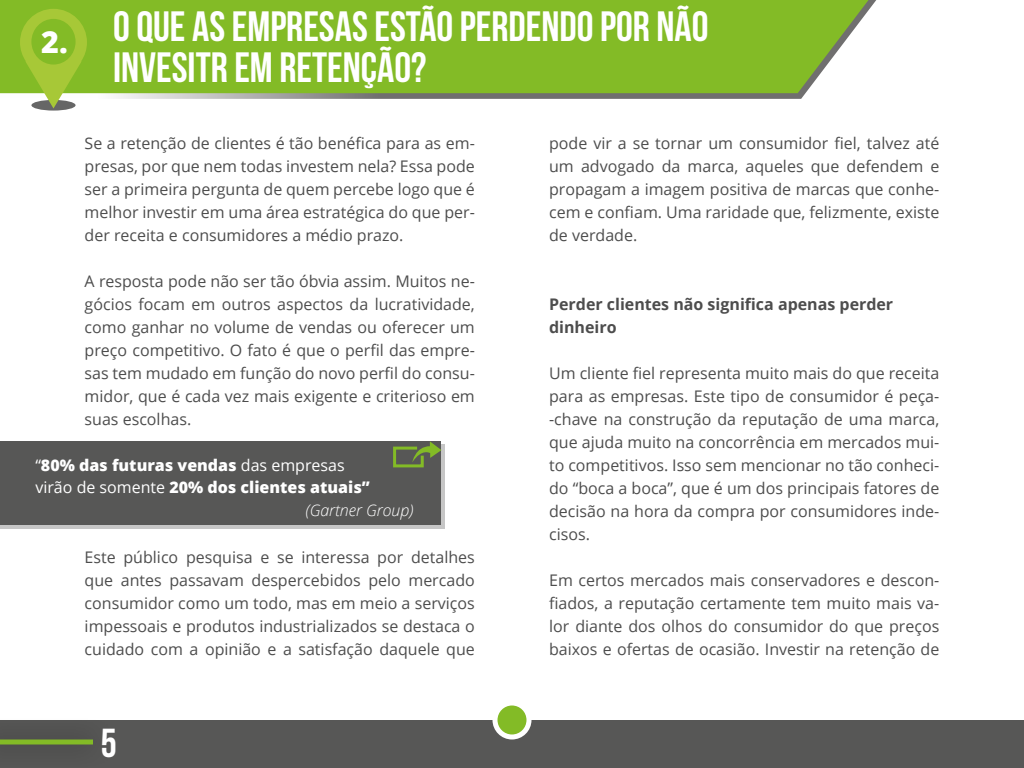
<style>
.page{position:relative;width:1024px;height:768px;background:#fff}
.page>*{position:absolute;margin:0;border:0;box-sizing:border-box;transform-origin:0 0}
.t1{font:42.4px/41px "Bebas Neue";color:#fff}
.t2{font:40.5px "Bebas Neue";color:#fff}
.t3{font:800 30.4px "Open Sans";color:#fff}
.t4{font:16px/23px "Open Sans";color:#4d4d4d;text-align:justify}
.t5{font:800 16px/22px "Open Sans";color:#fff}
.t6{font:700 16px/23px "Open Sans";color:#4d4d4d}
.t7{font:italic 300 16px "Open Sans";color:#fff}
.s1{font-weight:400}
</style>
<div class="page">
<svg style="left:0;top:0;width:876px;height:99px"></svg>
<div style="left:0;top:0;width:869px;height:93px;background:#83bb26"></div>
<div style="left:0;top:720px;width:1024px;height:48px;background:#575756"></div>
<svg style="left:495px;top:703px;width:34px;height:34px"></svg>
<div style="left:492px;top:700px;width:40px;height:40px;border:5px solid #fff;border-radius:50%"></div>
<div style="left:0;top:716px;width:114px;height:52px;background:#000;opacity:.51"></div>
<hr style="left:0;top:740px;width:93px;height:4px;background:#83bb26">
<svg style="left:31px;top:100px;width:45px;height:11px"></svg>
<svg style="left:20px;top:9px;width:67px;height:99px;background:#a3c54c"></svg>
<div style="left:31px;top:19px;width:45px;height:46px;background:#83bb26;border-radius:50%"></div>
<div style="left:0;top:445px;width:445px;height:84px;background:#c6c6c6"></div>
<div style="left:0;top:441px;width:441px;height:84px;background:#575756"></div>
<svg style="left:393px;top:441px;width:48px;height:27px"></svg>
<h3 class="t3" style="left:41px;top:19px;width:28px">2.</h3>
<h1 class="t1" style="left:113px;top:6px;width:597px">O QUE AS EMPRESAS ESTÃO PERDENDO POR NÃO<br>INVESITR EM RETENÇÃO?</h1>
<p class="t4" style="left:85px;top:131px;width:392px">Se a retenção de clientes é tão benéfica para as em&shy;presas, por que nem todas investem nela? Essa pode ser a primeira pergunta de quem percebe logo que é melhor investir em uma área estratégica do que per&shy;der receita e consumidores a médio prazo.</p>
<p class="t4" style="left:85px;top:269px;width:392px">A resposta pode não ser tão óbvia assim. Muitos ne&shy;gócios focam em outros aspectos da lucratividade, como ganhar no volume de vendas ou oferecer um preço competitivo. O fato é que o perfil das empre&shy;sas tem mudado em função do novo perfil do consu&shy;midor, que é cada vez mais exigente e criterioso em suas escolhas.</p>
<p class="t5" style="left:35px;top:453px;width:336px"><span class="s1">“</span>80% das futuras vendas <span class="s1">das empresas virão de somente</span> 20% dos clientes atuais”</p>
<p class="t7" style="left:306px;top:499px;width:110px">(Gartner Group)</p>
<p class="t4" style="left:85px;top:545px;width:392px">Este público pesquisa e se interessa por detalhes que antes passavam despercebidos pelo mercado consumidor como um todo, mas em meio a serviços impessoais e produtos industrializados se destaca o cuidado com a opinião e a satisfação daquele que</p>
<h2 class="t2" style="left:101px;top:721px;width:18px">5</h2>
<p class="t4" style="left:549px;top:131px;width:392px">pode vir a se tornar um consumidor fiel, talvez até um advogado da marca, aqueles que defendem e propagam a imagem positiva de marcas que conhe&shy;cem e confiam. Uma raridade que, felizmente, existe de verdade.</p>
<p class="t6" style="left:549px;top:292px;width:346px">Perder clientes não significa apenas perder dinheiro</p>
<p class="t4" style="left:549px;top:361px;width:392px">Um cliente fiel representa muito mais do que receita para as empresas. Este tipo de consumidor é peça--chave na construção da reputação de uma marca, que ajuda muito na concorrência em mercados mui&shy;to competitivos. Isso sem mencionar no tão conheci&shy;do “boca a boca”, que é um dos principais fatores de decisão na hora da compra por consumidores inde&shy;cisos.</p>
<p class="t4" style="left:549px;top:568px;width:392px">Em certos mercados mais conservadores e descon&shy;fiados, a reputação certamente tem muito mais va&shy;lor diante dos olhos do consumidor do que preços baixos e ofertas de ocasião. Investir na retenção de</p>
</div>
